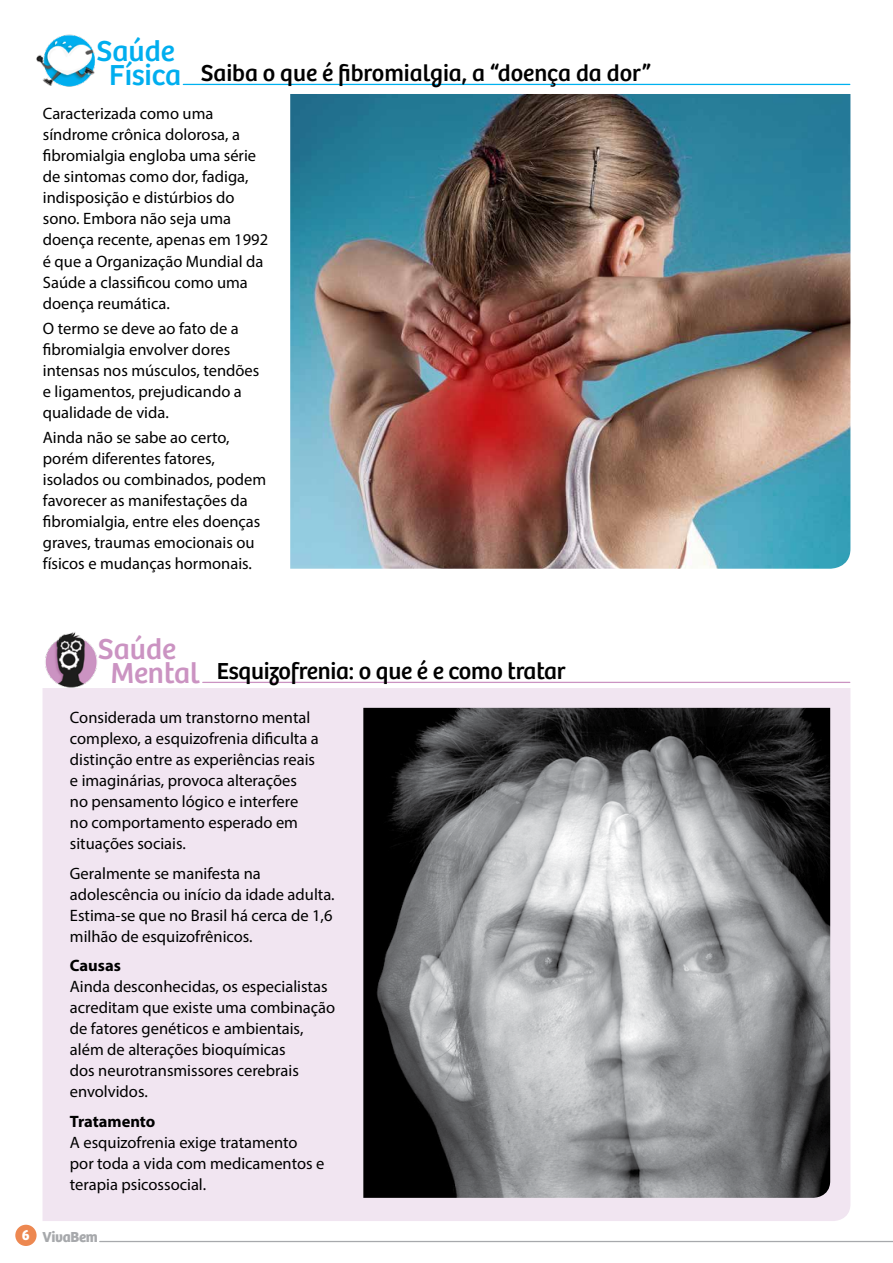
<style>
.page{position:relative;width:893px;height:1263px;background:#fff}
.page>*{position:absolute;margin:0;border:0;box-sizing:border-box;transform-origin:0 0}
.t1{font:30px "Bree";color:#00aeef}
.t2{font:30px "Bree";color:#cb93c2}
.t3{font:24px "Bree";letter-spacing:-.01em;color:#000}
.t4{font:16.5px/21px "Myriad Pro";color:#000}
.t5{font:700 16.5px "Myriad Pro";color:#000}
.t6{font:700 15px "Bree";letter-spacing:-.02em;color:#a7a9ac}
.t7{font:700 15px "Bree";color:#fff}
.s1{font-size:30px;color:#00aeef}
.s2{font-size:30px;color:#cb93c2}
</style>
<div class="page">
<div style="left:15px;top:1225px;width:22px;height:21px;background:#ed8851;border-radius:50%"></div>
<div style="left:43px;top:688px;width:807px;height:533px;background:#f1e5f1"></div>
<img style="left:363px;top:708px;width:467px;height:490px">
<img style="left:290px;top:94px;width:560px;height:475px">
<img style="left:36px;top:34px;width:59px;height:53px">
<hr style="left:183px;top:84px;width:667px;height:1px;background:#00b1f0">
<img style="left:43px;top:632px;width:57px;height:57px">
<hr style="left:203px;top:682px;width:647px;height:1px;background:#cb93c2">
<hr style="left:100px;top:1241px;width:793px;height:1px;background:#a7a9ac">
<h1 class="t1" style="left:97px;top:34px;width:80px">Saúde</h1>
<h2 class="t3" style="left:109px;top:59px;width:543px"><span class="s1">Física</span> Saiba o que é fibromialgia, a “doença da dor”</h2>
<p class="t4" style="left:43px;top:103px;width:227px">Caracterizada como uma síndrome crônica dolorosa, a fibromialgia engloba uma série de sintomas como dor, fadiga, indisposição e distúrbios do sono. Embora não seja uma doença recente, apenas em 1992 é que a Organização Mundial da<br>Saúde a classificou como uma doença reumática.</p>
<p class="t4" style="left:43px;top:317px;width:218px">O termo se deve ao fato de a fibromialgia envolver dores intensas nos músculos, tendões e ligamentos, prejudicando a qualidade de vida.</p>
<p class="t4" style="left:43px;top:427px;width:225px">Ainda não se sabe ao certo, porém diferentes fatores, isolados ou combinados, podem favorecer as manifestações da fibromialgia, entre eles doenças graves, traumas emocionais ou físicos e mudanças hormonais.</p>
<h1 class="t2" style="left:98px;top:632px;width:80px">Saúde</h1>
<h2 class="t3" style="left:110px;top:657px;width:457px"><span class="s2">Mental</span> Esquizofrenia: o que é e como tratar</h2>
<p class="t4" style="left:70px;top:707px;width:250px">Considerada um transtorno mental complexo, a esquizofrenia dificulta a distinção entre as experiências reais e imaginárias, provoca alterações no pensamento lógico e interfere no comportamento esperado em situações sociais.</p>
<p class="t4" style="left:70px;top:862px;width:266px">Geralmente se manifesta na adolescência ou início da idade adulta.<br>Estima-se que no Brasil há cerca de 1,6 milhão de esquizofrênicos.</p>
<p class="t5" style="left:70px;top:955px;width:53px">Causas</p>
<p class="t4" style="left:70px;top:976px;width:267px">Ainda desconhecidas, os especialistas acreditam que existe uma combinação de fatores genéticos e ambientais, além de alterações bioquímicas<br>dos neurotransmissores cerebrais envolvidos.</p>
<p class="t5" style="left:70px;top:1110px;width:87px">Tratamento</p>
<p class="t4" style="left:70px;top:1131px;width:256px">A esquizofrenia exige tratamento por toda a vida com medicamentos e terapia psicossocial.</p>
<p class="t7" style="left:22px;top:1226px;width:10px">6</p>
<p class="t6" style="left:43px;top:1228px;width:57px">VivaBem</p>
</div>
